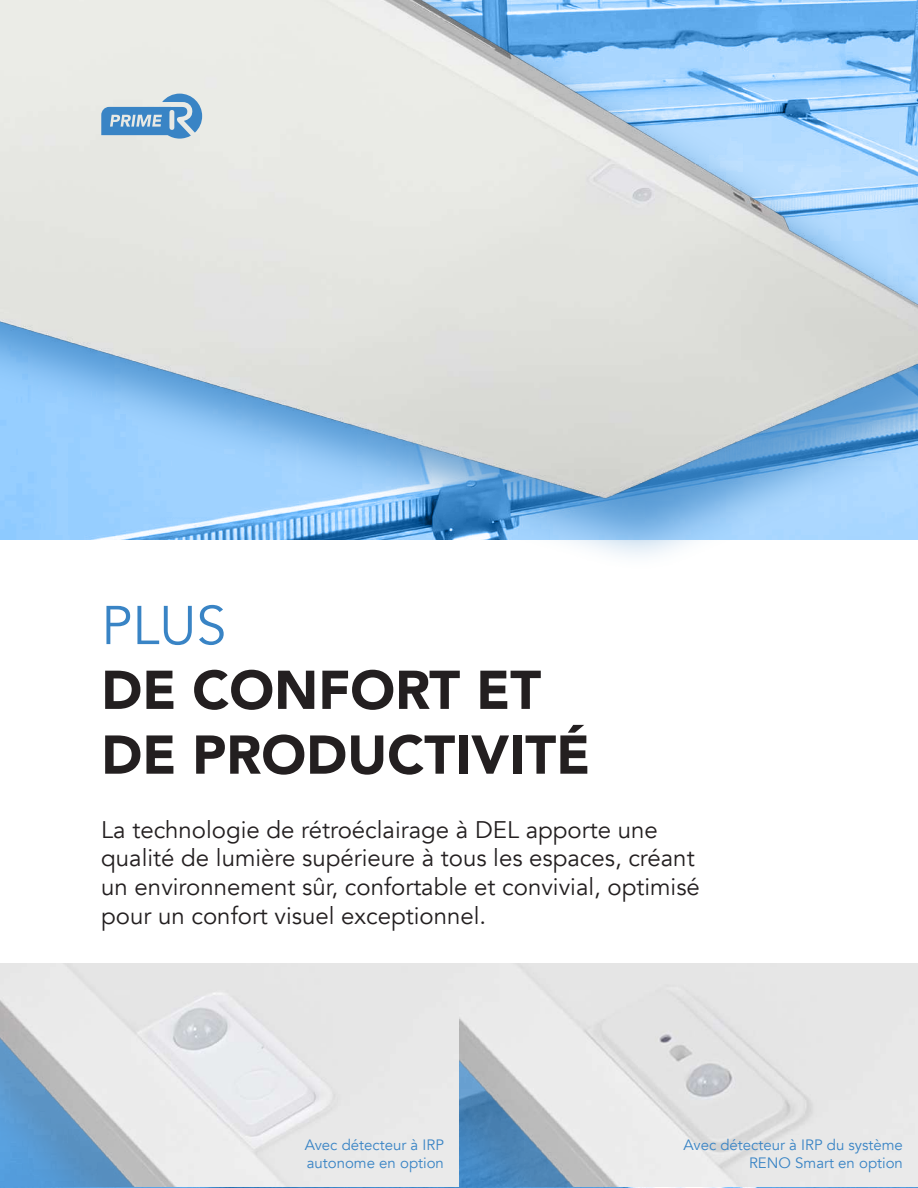
<style>
.page{position:relative;width:918px;height:1188px;background:#fff}
.page>*{position:absolute;margin:0;border:0;box-sizing:border-box;transform-origin:0 0}
.t1{font:900 54px/64.8px "Avenir";color:#231f20}
.t2{font:54px "Avenir";color:#3984c5}
.t3{font:24px/28.8px "Avenir";color:#231f20}
.t4{font:15px/18px "Avenir";color:#3984c5}
</style>
<div class="page">
<div style="left:0;top:0;width:918px;height:572px;background:#3984c5;opacity:.75"></div>
<img style="left:0;top:0;width:918px;height:527px">
<svg style="left:101px;top:94px;width:101px;height:45px;background:#8ab2d3"></svg>
<img style="left:0;top:963px;width:918px;height:223px">
<h1 class="t2" style="left:101px;top:593px;width:127px">PLUS</h1>
<h1 class="t1" style="left:101px;top:656px;width:490px">DE CONFORT ET<br>DE PRODUCTIVITÉ</h1>
<p class="t3" style="left:101px;top:815px;width:600px">La technologie de rétroéclairage à DEL apporte une qualité de lumière supérieure à tous les espaces, créant un environnement sûr, confortable et convivial, optimisé pour un confort visuel exceptionnel.</p>
<p class="t4" style="left:305px;top:1136px;width:141px">Avec détecteur à IRP autonome en option</p>
<p class="t4" style="left:683px;top:1136px;width:221px;text-align:right">Avec détecteur à IRP du système<br>RENO Smart en option</p>
</div>
